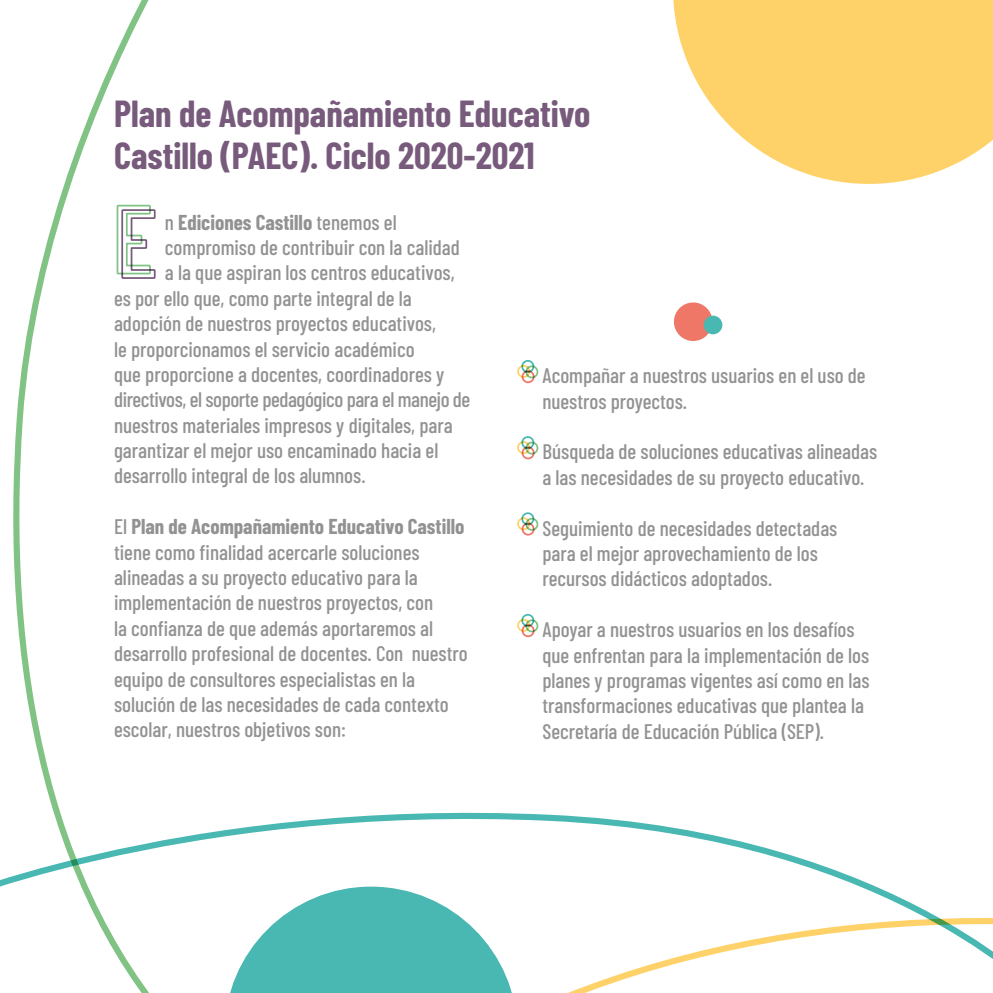
<style>
.page{position:relative;width:993px;height:993px;background:#fff}
.page>*{position:absolute;margin:0;border:0;box-sizing:border-box;transform-origin:0 0}
.t1{font:700 36.75px/42px "Barlow Condensed";color:#785b7c}
.t2{font:500 21px/25.4px "Barlow Condensed";color:#929292}
.t3{font:500 21px "Barlow Condensed";letter-spacing:-.02em;color:#929292}
.t4{font:700 21px "Barlow Condensed";color:#929292}
.s1{font-weight:500}
.s2{font-weight:700}
</style>
<div class="page">
<div style="left:525px;top:365px;width:13px;height:13px;border:2px solid #81c285;border-radius:50%"></div>
<div style="left:521px;top:370px;width:13px;height:13px;border:2px solid #ee7768;border-radius:50%"></div>
<div style="left:517px;top:364px;width:13px;height:14px;border:2px solid #ffd269;border-radius:50%"></div>
<div style="left:521px;top:359px;width:13px;height:14px;border:2px solid #49b8b2;border-radius:50%"></div>
<div style="left:525px;top:441px;width:13px;height:13px;border:2px solid #81c285;border-radius:50%"></div>
<div style="left:521px;top:446px;width:13px;height:13px;border:2px solid #ee7768;border-radius:50%"></div>
<div style="left:517px;top:441px;width:13px;height:13px;border:2px solid #ffd269;border-radius:50%"></div>
<div style="left:521px;top:436px;width:13px;height:13px;border:2px solid #49b8b2;border-radius:50%"></div>
<div style="left:525px;top:517px;width:13px;height:14px;border:2px solid #81c285;border-radius:50%"></div>
<div style="left:521px;top:522px;width:13px;height:13px;border:2px solid #ee7768;border-radius:50%"></div>
<div style="left:517px;top:517px;width:13px;height:13px;border:2px solid #ffd269;border-radius:50%"></div>
<div style="left:521px;top:512px;width:13px;height:13px;border:2px solid #49b8b2;border-radius:50%"></div>
<div style="left:525px;top:619px;width:13px;height:13px;border:2px solid #81c285;border-radius:50%"></div>
<div style="left:521px;top:623px;width:13px;height:14px;border:2px solid #ee7768;border-radius:50%"></div>
<div style="left:517px;top:618px;width:13px;height:14px;border:2px solid #ffd269;border-radius:50%"></div>
<div style="left:521px;top:613px;width:13px;height:14px;border:2px solid #49b8b2;border-radius:50%"></div>
<svg style="left:217px;top:812px;width:775px;height:180px"></svg>
<svg style="left:0;top:0;width:217px;height:992px"></svg>
<svg style="left:224px;top:886px;width:293px;height:106px"></svg>
<svg style="left:673px;top:0;width:319px;height:184px;fill:#ffd269"></svg>
<svg style="left:674px;top:302px;width:39px;height:39px"></svg>
<div style="left:703px;top:315px;width:19px;height:19px;background:#49b8b2;border-radius:50%"></div>
<h1 class="t1" style="left:114px;top:90px;width:478px">Plan de Acompañamiento Educativo<br>Castillo (PAEC). Ciclo 2020-2021</h1>
<p class="t4" style="left:165px;top:207px;width:233px"><span class="s1">n</span> Ediciones Castillo <span class="s1">tenemos el</span></p>
<p class="t2" style="left:165px;top:233px;width:296px">compromiso de contribuir con la calidad</p>
<p class="t2" style="left:165px;top:258px;width:291px">a la que aspiran los centros educativos,</p>
<p class="t2" style="left:114px;top:284px;width:299px">es por ello que, como parte integral de la</p>
<p class="t2" style="left:114px;top:309px;width:323px">adopción de nuestros proyectos educativos,</p>
<p class="t2" style="left:114px;top:334px;width:302px">le proporcionamos el servicio académico</p>
<p class="t2" style="left:114px;top:360px;width:331px">que proporcione a docentes, coordinadores y</p>
<p class="t3" style="left:114px;top:384px;width:358px">directivos, el soporte pedagógico para el manejo de</p>
<p class="t2" style="left:114px;top:411px;width:340px">nuestros materiales impresos y digitales, para</p>
<p class="t2" style="left:114px;top:436px;width:326px">garantizar el mejor uso encaminado hacia el</p>
<p class="t2" style="left:114px;top:461px;width:253px">desarrollo integral de los alumnos.</p>
<p class="t2" style="left:114px;top:512px;width:355px">El <span class="s2">Plan de Acompañamiento Educativo Castillo </span>tiene como finalidad acercarle soluciones alineadas a su proyecto educativo para la implementación de nuestros proyectos, con<br>la confianza de que además aportaremos al desarrollo profesional de docentes. Con nuestro equipo de consultores especialistas en la solución de las necesidades de cada contexto escolar, nuestros objetivos son:</p>
<p class="t2" style="left:542px;top:361px;width:325px">Acompañar a nuestros usuarios en el uso de nuestros proyectos.</p>
<p class="t2" style="left:542px;top:437px;width:336px">Búsqueda de soluciones educativas alineadas a las necesidades de su proyecto educativo.</p>
<p class="t2" style="left:542px;top:513px;width:296px">Seguimiento de necesidades detectadas para el mejor aprovechamiento de los recursos didácticos adoptados.</p>
<p class="t2" style="left:542px;top:615px;width:328px">Apoyar a nuestros usuarios en los desafíos que enfrentan para la implementación de los planes y programas vigentes así como en las transformaciones educativas que plantea la Secretaría de Educación Pública (SEP).</p>
</div>
